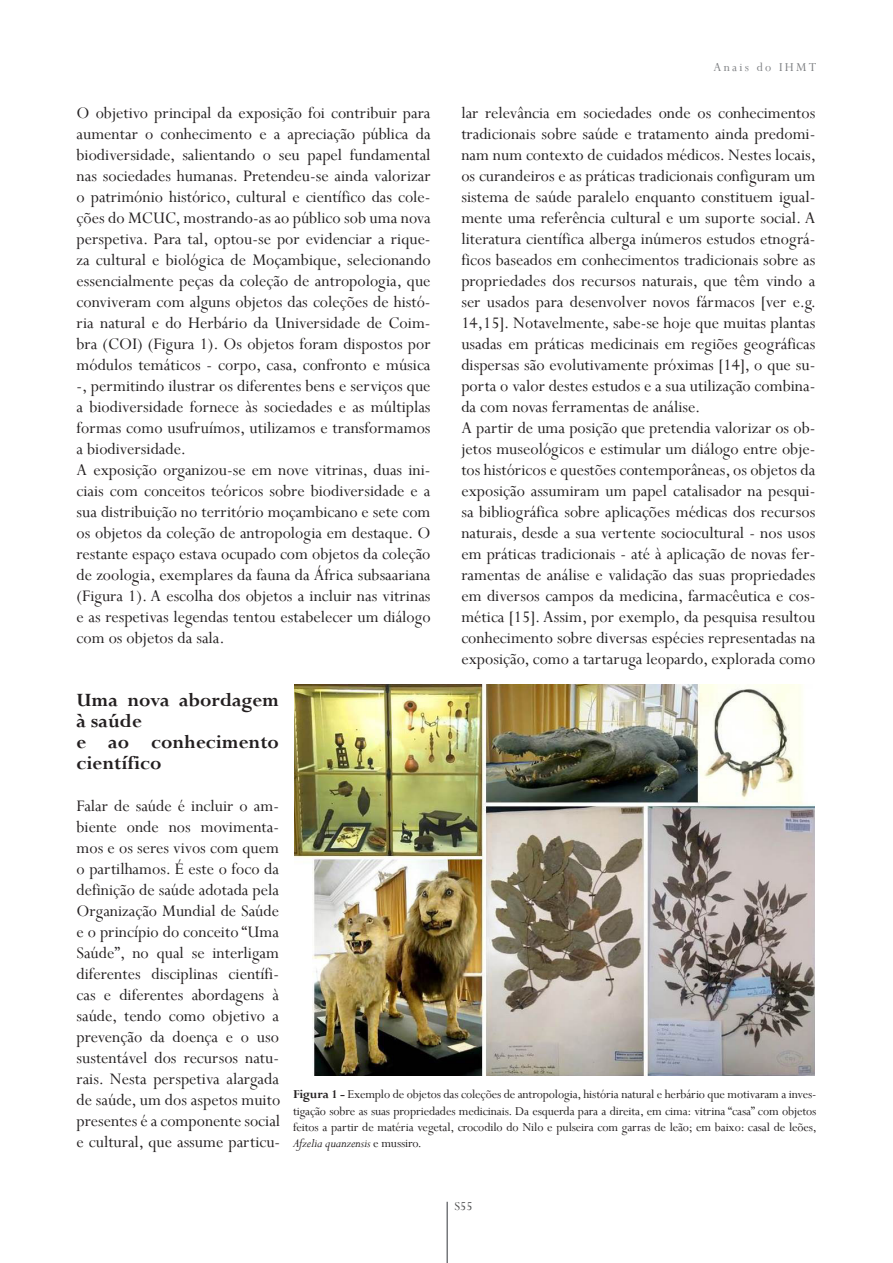
<style>
.page{position:relative;width:893px;height:1263px;background:#fff}
.page>*{position:absolute;margin:0;border:0;box-sizing:border-box;transform-origin:0 0}
.t1{font:700 21px/21px "Perpetua";color:#231f20}
.t2{font:18px/21px "Perpetua";color:#231f20;text-align:justify}
.t3{font:13.5px/16.2px "Perpetua";letter-spacing:-.01em;color:#231f20;text-align:justify}
.t4{font:13.5px "Perpetua";letter-spacing:.17em;color:#808285}
.t5{font:13.5px "Perpetua";color:#4b4c4d}
.s1{font-weight:700}
.s2{font-style:italic}
</style>
<div class="page">
<hr style="left:446px;top:1202px;width:2px;height:61px;background:#76787b">
<img style="left:294px;top:685px;width:520px;height:390px">
<p class="t2" style="left:77px;top:102px;width:356px">O objetivo principal da exposição foi contribuir para aumentar o conhecimento e a apreciação pública da biodiversidade, salientando o seu papel fundamental nas sociedades humanas. Pretendeu-se ainda valorizar o património histórico, cultural e científico das cole&shy;ções do MCUC, mostrando-as ao público sob uma nova perspetiva. Para tal, optou-se por evidenciar a rique&shy;za cultural e biológica de Moçambique, selecionando essencialmente peças da coleção de antropologia, que conviveram com alguns objetos das coleções de histó&shy;ria natural e do Herbário da Universidade de Coim&shy;bra (COI) (Figura 1). Os objetos foram dispostos por módulos temáticos - corpo, casa, confronto e música -, permitindo ilustrar os diferentes bens e serviços que a biodiversidade fornece às sociedades e as múltiplas formas como usufruímos, utilizamos e transformamos a biodiversidade.</p>
<p class="t2" style="left:77px;top:459px;width:356px">A exposição organizou-se em nove vitrinas, duas ini&shy;ciais com conceitos teóricos sobre biodiversidade e a sua distribuição no território moçambicano e sete com os objetos da coleção de antropologia em destaque. O restante espaço estava ocupado com objetos da coleção de zoologia, exemplares da fauna da África subsaariana (Figura 1). A escolha dos objetos a incluir nas vitrinas e as respetivas legendas tentou estabelecer um diálogo com os objetos da sala.</p>
<p class="t4" style="left:713px;top:59px;width:104px">Anais do IHMT</p>
<p class="t2" style="left:461px;top:102px;width:356px">lar relevância em sociedades onde os conhecimentos tradicionais sobre saúde e tratamento ainda predomi&shy;nam num contexto de cuidados médicos. Nestes locais, os curandeiros e as práticas tradicionais configuram um sistema de saúde paralelo enquanto constituem igual&shy;mente uma referência cultural e um suporte social. A literatura científica alberga inúmeros estudos etnográ&shy;ficos baseados em conhecimentos tradicionais sobre as propriedades dos recursos naturais, que têm vindo a ser usados para desenvolver novos fármacos [ver e.g.<br>14,15]. Notavelmente, sabe-se hoje que muitas plantas usadas em práticas medicinais em regiões geográficas dispersas são evolutivamente próximas [14], o que su&shy;porta o valor destes estudos e a sua utilização combina&shy;da com novas ferramentas de análise.</p>
<p class="t2" style="left:461px;top:417px;width:356px">A partir de uma posição que pretendia valorizar os ob&shy;jetos museológicos e estimular um diálogo entre obje&shy;tos históricos e questões contemporâneas, os objetos da exposição assumiram um papel catalisador na pesqui&shy;sa bibliográfica sobre aplicações médicas dos recursos naturais, desde a sua vertente sociocultural - nos usos em práticas tradicionais - até à aplicação de novas fer&shy;ramentas de análise e validação das suas propriedades em diversos campos da medicina, farmacêutica e cos&shy;mética [15]. Assim, por exemplo, da pesquisa resultou conhecimento sobre diversas espécies representadas na exposição, como a tartaruga leopardo, explorada como</p>
<p class="t1" style="left:77px;top:689px;width:204px">Uma nova abordagem à saúde</p>
<p class="t1" style="left:77px;top:731px;width:204px">e ao conhecimento científico</p>
<p class="t2" style="left:77px;top:795px;width:205px">Falar de saúde é incluir o am&shy;biente onde nos movimenta&shy;mos e os seres vivos com quem o partilhamos. É este o foco da definição de saúde adotada pela Organização Mundial de Saúde e o princípio do conceito “Uma Saúde”, no qual se interligam diferentes disciplinas científi&shy;cas e diferentes abordagens à saúde, tendo como objetivo a prevenção da doença e o uso sustentável dos recursos natu&shy;rais. Nesta perspetiva alargada de saúde, um dos aspetos muito presentes é a componente social e cultural, que assume particu-</p>
<p class="t3" style="left:293px;top:1086px;width:525px"><span class="s1">Figura 1 -</span> Exemplo de objetos das coleções de antropologia, história natural e herbário que motivaram a inves&shy;tigação sobre as suas propriedades medicinais. Da esquerda para a direita, em cima: vitrina “casa” com objetos feitos a partir de matéria vegetal, crocodilo do Nilo e pulseira com garras de leão; em baixo: casal de leões, <span class="s2">Afzelia quanzensis</span> e mussiro.</p>
<p class="t5" style="left:455px;top:1198px;width:19px">S55</p>
</div>
